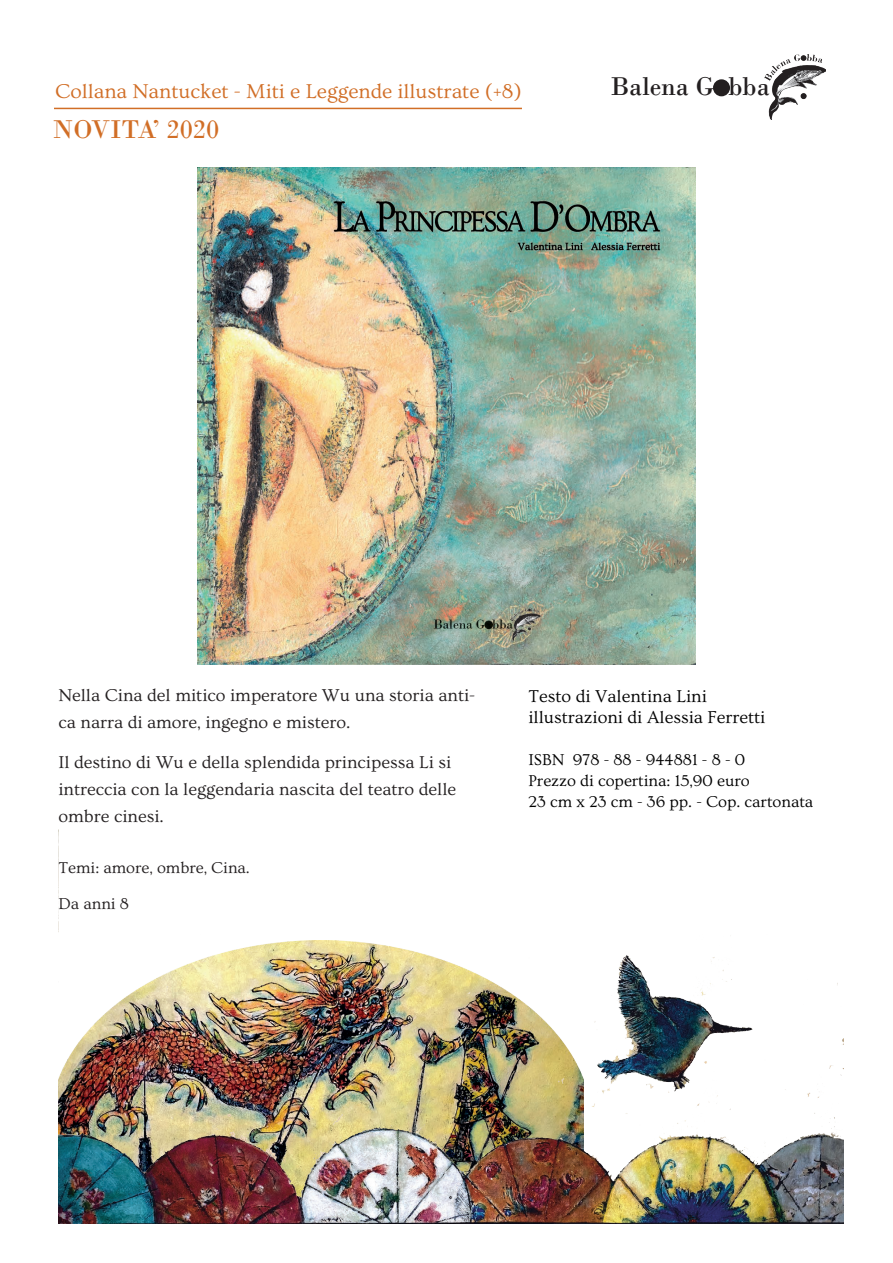
<style>
.page{position:relative;width:893px;height:1263px;background:#fff}
.page>*{position:absolute;margin:0;border:0;box-sizing:border-box;transform-origin:0 0}
.t1{font:27px "Bodoni";color:#d16e26}
.t2{font:27px "Bodoni";color:#231f20}
.t3{font:21px "Ovo";color:#d16e26}
.t4{font:18px/27px "Ovo";color:#231f20}
.t5{font:18px/21px "Ovo";color:#000}
.t6{font:16.5px/21px "Ovo";color:#000}
.t7{font:16.5px/36px "Ovo";color:#231f20}
</style>
<div class="page">
<img style="left:198px;top:167px;width:497px;height:497px">
<hr style="left:54px;top:108px;width:468px;height:1px;background:#d16e26">
<img style="left:58px;top:829px;width:785px;height:395px">
<img style="left:764px;top:54px;width:61px;height:66px">
<div style="left:713px;top:79px;width:17px;height:17px;background:#231f20;border-radius:50%"></div>
<p class="t3" style="left:55px;top:80px;width:468px">Collana Nantucket - Miti e Leggende illustrate (+8)</p>
<h1 class="t1" style="left:53px;top:113px;width:168px">NOVITA’ 2020</h1>
<h1 class="t2" style="left:610px;top:70px;width:161px">Balena Gobba</h1>
<p class="t4" style="left:58px;top:682px;width:418px">Nella Cina del mitico imperatore Wu una storia anti&shy;ca narra di amore, ingegno e mistero.</p>
<p class="t4" style="left:58px;top:748px;width:399px">Il destino di Wu e della splendida principessa Li si intreccia con la leggendaria nascita del teatro delle ombre cinesi.</p>
<p class="t7" style="left:58px;top:849px;width:193px">Temi: amore, ombre, Cina.<br>Da anni 8</p>
<p class="t5" style="left:528px;top:686px;width:239px">Testo di Valentina Lini illustrazioni di Alessia Ferretti</p>
<p class="t6" style="left:528px;top:750px;width:286px">ISBN 978 - 88 - 944881 - 8 - 0<br>Prezzo di copertina: 15,90 euro<br>23 cm x 23 cm - 36 pp. - Cop. cartonata</p>
</div>
